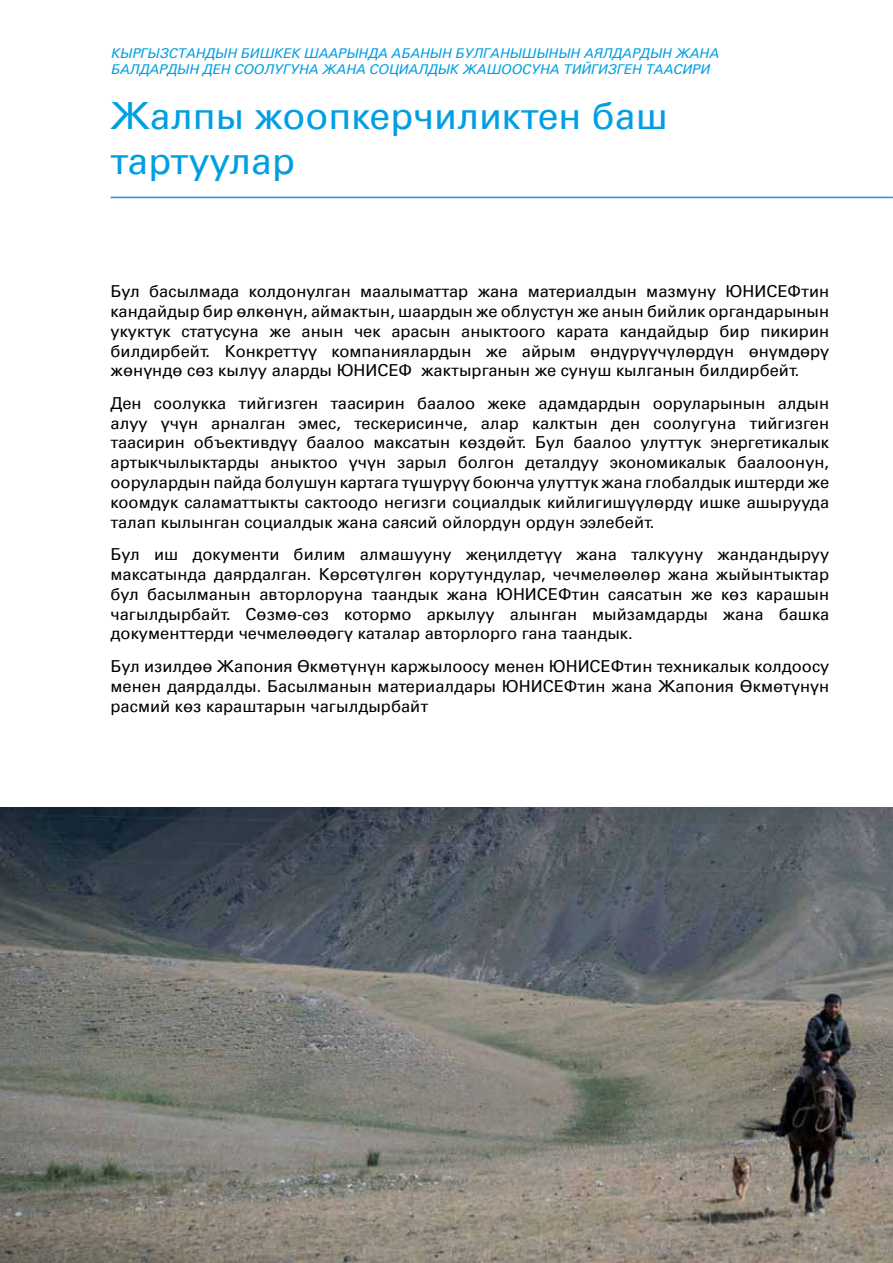
<style>
.page{position:relative;width:893px;height:1263px;background:#fff}
.page>*{position:absolute;margin:0;border:0;box-sizing:border-box;transform-origin:0 0}
.t1{font:37.5px/45px "Univers LTCYR 55 Roman";color:#009fe3}
.t2{font:16.5px/19.8px "Univers LTCYR 55 Roman";color:#000;text-align:justify}
.t3{font:italic 13.5px/16.2px "Univers LTCYR 55";color:#009fe3}
</style>
<div class="page">
<hr style="left:111px;top:197px;width:782px;height:1px;background:#009fe3">
<img style="left:0;top:808px;width:893px;height:455px">
<p class="t3" style="left:111px;top:44px;width:609px">КЫРГЫЗСТАНДЫН БИШКЕК ШААРЫНДА АБАНЫН БУЛГАНЫШЫНЫН АЯЛДАРДЫН ЖАНА<br>БАЛДАРДЫН ДЕН СООЛУГУНА ЖАНА СОЦИАЛДЫК ЖАШООСУНА ТИЙГИЗГЕН ТААСИРИ</p>
<h1 class="t1" style="left:111px;top:92px;width:559px">Жалпы жоопкерчиликтен баш тартуулар</h1>
<p class="t2" style="left:111px;top:281px;width:720px">Бул басылмада колдонулган маалыматтар жана материалдын мазмуну ЮНИСЕФтин кандайдыр бир өлкөнүн, аймактын, шаардын же облустун же анын бийлик органдарынын укуктук статусуна же анын чек арасын аныктоого карата кандайдыр бир пикирин билдирбейт. Конкреттүү компаниялардын же айрым өндүрүүчүлөрдүн өнүмдөрү жөнүндө сөз кылуу аларды ЮНИСЕФ жактырганын же сунуш кылганын билдирбейт.</p>
<p class="t2" style="left:111px;top:392px;width:720px">Ден соолукка тийгизген таасирин баалоо жеке адамдардын ооруларынын алдын алуу үчүн арналган эмес, тескерисинче, алар калктын ден соолугуна тийгизген таасирин объективдүү баалоо максатын көздөйт. Бул баалоо улуттук энергетикалык артыкчылыктарды аныктоо үчүн зарыл болгон деталдуу экономикалык баалоонун, оорулардын пайда болушун картага түшүрүү боюнча улуттук жана глобалдык иштерди же коомдук саламаттыкты сактоодо негизги социалдык кийлигишүүлөрдү ишке ашырууда талап кылынган социалдык жана саясий ойлордун ордун ээлебейт.</p>
<p class="t2" style="left:111px;top:544px;width:720px">Бул иш документи билим алмашууну жеңилдетүү жана талкууну жандандыруу максатында даярдалган. Көрсөтүлгөн корутундулар, чечмелөөлөр жана жыйынтыктар бул басылманын авторлоруна таандык жана ЮНИСЕФтин саясатын же көз карашын чагылдырбайт. Сөзмө-сөз котормо аркылуу алынган мыйзамдарды жана башка документтерди чечмелөөдөгү каталар авторлорго гана таандык.</p>
<p class="t2" style="left:111px;top:655px;width:720px">Бул изилдөө Жапония Ѳкмѳтүнүн каржылоосу менен ЮНИСЕФтин техникалык колдоосу менен даярдалды. Басылманын материалдары ЮНИСЕФтин жана Жапония Ѳкмѳтүнүн расмий көз караштарын чагылдырбайт</p>
</div>
